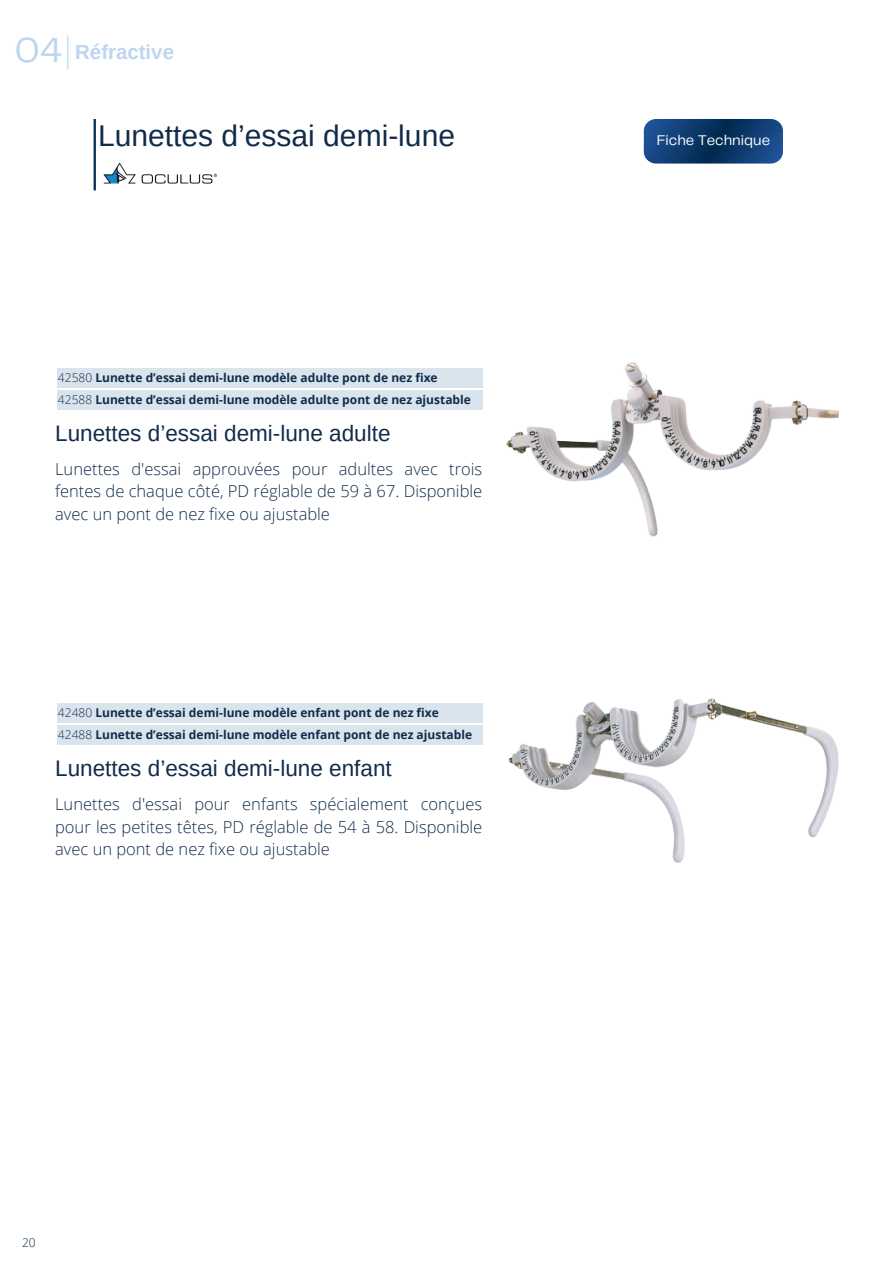
<style>
.page{position:relative;width:894px;height:1264px;background:#fff}
.page>*{position:absolute;margin:0;border:0;box-sizing:border-box;transform-origin:0 0}
.t1{font:30px "Arimo";color:#112c4b}
.t2{font:22.5px "Arimo";color:#112c4b}
.t3{font:700 20.4px "Arimo";color:#bdd6ef}
.t4{font:300 16.5px/22.5px "Open Sans";color:#112c4b;text-align:justify}
.t5{font:14.55px "Telegraf";color:#fff}
.t6{font:700 12px/21.9px "Open Sans";color:#112c4b}
.t7{font:300 12px "Open Sans";color:#112c4b}
.s1{font-family:"Telegraf";font-weight:400;font-size:36px}
.s2{font-weight:300}
</style>
<div class="page">
<hr style="left:94px;top:119px;width:2px;height:71px;background:#012a4d">
<img style="left:104px;top:162px;width:112px;height:21px">
<div style="left:57px;top:368px;width:425px;height:20px;background:#d9e4ec"></div>
<div style="left:57px;top:390px;width:425px;height:20px;background:#d9e4ec"></div>
<img style="left:643px;top:119px;width:139px;height:44px;border-radius:12px">
<div style="left:57px;top:703px;width:425px;height:20px;background:#d9e4ec"></div>
<div style="left:57px;top:725px;width:425px;height:20px;background:#d9e4ec"></div>
<img style="left:506px;top:362px;width:332px;height:175px">
<img style="left:508px;top:698px;width:330px;height:165px">
<hr style="left:67px;top:35px;width:1px;height:34px;background:#b6d5ee">
<p class="t3" style="left:15px;top:38px;width:161px"><span class="s1">04</span> Réfractive</p>
<h1 class="t1" style="left:98px;top:117px;width:358px">Lunettes d’essai demi-lune</h1>
<p class="t6" style="left:58px;top:367px;width:414px"><span class="s2">42580</span> Lunette d’essai demi-lune modèle adulte pont de nez fixe<br><span class="s2">42588</span> Lunette d’essai demi-lune modèle adulte pont de nez ajustable</p>
<h2 class="t2" style="left:55px;top:418px;width:337px">Lunettes d’essai demi-lune adulte</h2>
<p class="t4" style="left:55px;top:457px;width:428px">Lunettes d'essai approuvées pour adultes avec trois fentes de chaque côté, PD réglable de 59 à 67. Disponible avec un pont de nez fixe ou ajustable</p>
<p class="t6" style="left:58px;top:701px;width:415px"><span class="s2">42480</span> Lunette d’essai demi-lune modèle enfant pont de nez fixe<br><span class="s2">42488</span> Lunette d’essai demi-lune modèle enfant pont de nez ajustable</p>
<h2 class="t2" style="left:55px;top:753px;width:338px">Lunettes d’essai demi-lune enfant</h2>
<p class="t4" style="left:55px;top:792px;width:428px">Lunettes d'essai pour enfants spécialement conçues pour les petites têtes, PD réglable de 54 à 58. Disponible avec un pont de nez fixe ou ajustable</p>
<p class="t7" style="left:22px;top:1234px;width:15px">20</p>
<p class="t5" style="left:656px;top:130px;width:115px">Fiche Technique</p>
</div>
